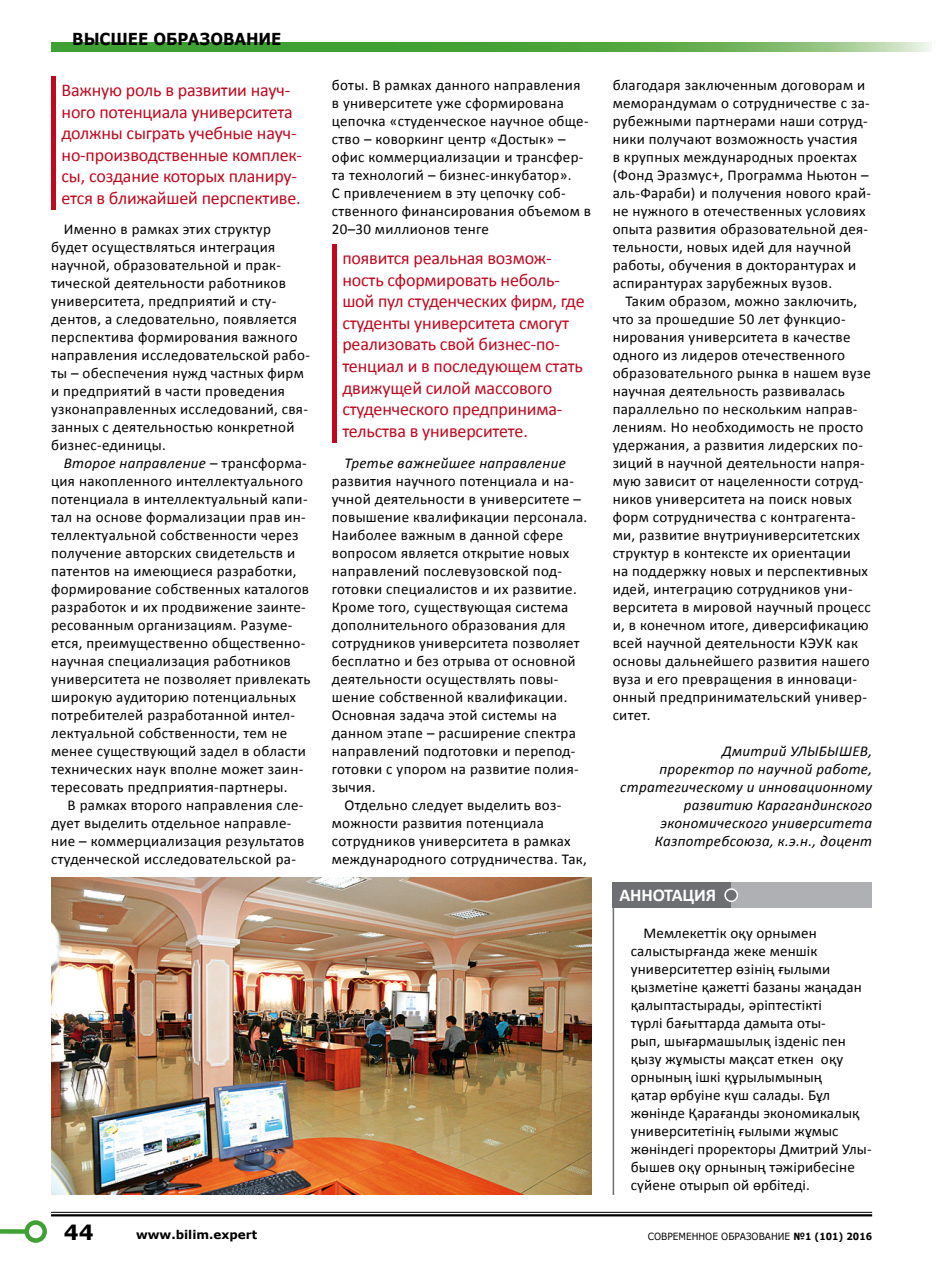
<style>
.page{position:relative;width:936px;height:1263px;background:#fff}
.page>*{position:absolute;margin:0;border:0;box-sizing:border-box;transform-origin:0 0}
.t1{font:700 21px "Verdana";color:#000}
.t2{font:18px/21.6px "Calibri";letter-spacing:-.01em;color:#c0081f}
.t3{font:700 18px "Calibri";letter-spacing:-.01em;color:#fff}
.t4{font:700 16.5px "Verdana";letter-spacing:-.005em;color:#000;scale:.91 1}
.t5{font:15px/18px "Calibri";letter-spacing:.02em;color:#000}
.t6{font:italic 15px/18px "Calibri";letter-spacing:.02em;color:#000;text-align:right}
.t7{font:700 12px "Verdana";color:#000}
.t8{font:9.9px "Verdana";color:#000;scale:.91 1}
.s1{font-style:italic}
.s2{font-weight:700}
</style>
<div class="page">
<img style="left:51px;top:877px;width:540px;height:318px">
<hr style="left:612px;top:906px;width:2px;height:289px;background:#6d6f72">
<div style="left:612px;top:882px;width:121px;height:26px;background:#6d6f72"></div>
<div style="left:731px;top:882px;width:141px;height:26px;background:#aeb0b3"></div>
<div style="left:725px;top:889px;width:12px;height:12px;background:#6d6f72;border-radius:50%"></div>
<div style="left:724px;top:888px;width:14px;height:14px;border:2px solid #fff;border-radius:50%"></div>
<div style="left:51px;top:77px;width:5px;height:133px;background:#c0081f"></div>
<hr style="left:332px;top:244px;width:4px;height:199px;background:#c0081f">
<hr style="left:51px;top:1212px;width:821px;height:1px;background:#000">
<hr style="left:51px;top:1214px;width:821px;height:2px;background:#000">
<svg style="left:51px;top:43px;width:880px;height:8px;background:#5cac4d"></svg>
<div style="left:0;top:1229px;width:27px;height:5px;background:#3fa033"></div>
<div style="left:24px;top:1220px;width:23px;height:23px;border:4px solid #3fa033;border-radius:50%"></div>
<p class="t4" style="left:72px;top:27px;width:231px">ВЫСШЕЕ ОБРАЗОВАНИЕ</p>
<p class="t2" style="left:62px;top:79px;width:242px">Важную роль в развитии науч&shy;ного потенциала университета должны сыграть учебные науч&shy;но-производственные комплек&shy;сы, создание которых планиру&shy;ется в ближайшей перспективе.</p>
<p class="t5" style="left:51px;top:220px;width:260px;text-indent:13px">Именно в рамках этих структур будет осуществляться интеграция научной, образовательной и прак&shy;тической деятельности работников университета, предприятий и сту&shy;дентов, а следовательно, появляется перспектива формирования важного направления исследовательской рабо&shy;ты – обеспечения нужд частных фирм и предприятий в части проведения узконаправленных исследований, свя&shy;занных с деятельностью конкретной бизнес-единицы.</p>
<p class="t5" style="left:51px;top:454px;width:261px;text-indent:13px"><span class="s1">Второе направление</span> – трансформа&shy;ция накопленного интеллектуального потенциала в интеллектуальный капи&shy;тал на основе формализации прав ин&shy;теллектуальной собственности через получение авторских свидетельств и патентов на имеющиеся разработки, формирование собственных каталогов разработок и их продвижение заинте&shy;ресованным организациям. Разуме&shy;ется, преимущественно общественно&shy;научная специализация работников университета не позволяет привлекать широкую аудиторию потенциальных потребителей разработанной интел&shy;лектуальной собственности, тем не менее существующий задел в области технических наук вполне может заин&shy;тересовать предприятия-партнеры.</p>
<p class="t5" style="left:51px;top:796px;width:255px;text-indent:16px">В рамках второго направления сле&shy;дует выделить отдельное направле&shy;ние – коммерциализация результатов студенческой исследовательской ра-</p>
<p class="t5" style="left:332px;top:76px;width:260px">боты. В рамках данного направления в университете уже сформирована цепочка «студенческое научное обще&shy;ство – коворкинг центр «Достык» – офис коммерциализации и трансфер&shy;та технологий – бизнес-инкубатор».<br>С привлечением в эту цепочку соб&shy;ственного финансирования объемом в 20–30 миллионов тенге</p>
<p class="t2" style="left:342px;top:247px;width:244px">появится реальная возмож&shy;ность сформировать неболь&shy;шой пул студенческих фирм, где студенты университета смогут реализовать свой бизнес-по&shy;тенциал и в последующем стать движущей силой массового студенческого предпринима&shy;тельства в университете.</p>
<p class="t6" style="left:344px;top:453px;width:223px">Третье важнейшее направление</p>
<p class="t5" style="left:332px;top:472px;width:243px">развития научного потенциала и на-</p>
<p class="t5" style="left:332px;top:490px;width:251px">учной деятельности в университете –</p>
<p class="t5" style="left:332px;top:508px;width:257px">повышение квалификации персонала.</p>
<p class="t5" style="left:332px;top:526px;width:233px">Наиболее важным в данной сфере</p>
<p class="t5" style="left:332px;top:544px;width:239px">вопросом является открытие новых</p>
<p class="t5" style="left:332px;top:562px;width:232px">направлений послевузовской под-</p>
<p class="t5" style="left:332px;top:580px;width:246px">готовки специалистов и их развитие.</p>
<p class="t5" style="left:332px;top:598px;width:238px">Кроме того, существующая система</p>
<p class="t5" style="left:332px;top:616px;width:235px">дополнительного образования для</p>
<p class="t5" style="left:332px;top:634px;width:249px">сотрудников университета позволяет</p>
<p class="t5" style="left:332px;top:652px;width:245px">бесплатно и без отрыва от основной</p>
<p class="t5" style="left:332px;top:670px;width:228px">деятельности осуществлять повы-</p>
<p class="t5" style="left:332px;top:688px;width:237px">шение собственной квалификации.</p>
<p class="t5" style="left:332px;top:706px;width:226px">Основная задача этой системы на</p>
<p class="t5" style="left:332px;top:724px;width:245px">данном этапе – расширение спектра</p>
<p class="t5" style="left:332px;top:742px;width:245px">направлений подготовки и перепод-</p>
<p class="t5" style="left:332px;top:760px;width:248px">готовки с упором на развитие полия-</p>
<p class="t5" style="left:332px;top:778px;width:45px">зычия.</p>
<p class="t5" style="left:344px;top:796px;width:218px">Отдельно следует выделить воз-</p>
<p class="t5" style="left:332px;top:814px;width:214px">можности развития потенциала</p>
<p class="t5" style="left:332px;top:832px;width:240px">сотрудников университета в рамках</p>
<p class="t5" style="left:332px;top:850px;width:256px">международного сотрудничества. Так,</p>
<p class="t5" style="left:612px;top:76px;width:260px">благодаря заключенным договорам и меморандумам о сотрудничестве с за&shy;рубежными партнерами наши сотруд&shy;ники получают возможность участия<br>в крупных международных проектах (Фонд Эразмус+, Программа Ньютон – аль-Фараби) и получения нового край&shy;не нужного в отечественных условиях опыта развития образовательной дея&shy;тельности, новых идей для научной работы, обучения в докторантурах и аспирантурах зарубежных вузов.</p>
<p class="t5" style="left:612px;top:292px;width:260px;text-indent:13px">Таким образом, можно заключить, что за прошедшие 50 лет функцио&shy;нирования университета в качестве одного из лидеров отечественного образовательного рынка в нашем вузе научная деятельность развивалась параллельно по нескольким направ&shy;лениям. Но необходимость не просто удержания, а развития лидерских по&shy;зиций в научной деятельности напря&shy;мую зависит от нацеленности сотруд&shy;ников университета на поиск новых форм сотрудничества с контрагента&shy;ми, развитие внутриуниверситетских структур в контексте их ориентации<br>на поддержку новых и перспективных идей, интеграцию сотрудников уни&shy;верситета в мировой научный процесс и, в конечном итоге, диверсификацию всей научной деятельности КЭУК как основы дальнейшего развития нашего вуза и его превращения в инноваци&shy;онный предпринимательский универ&shy;ситет.</p>
<p class="t6" style="left:620px;top:741px;width:253px">Дмитрий УЛЫБЫШЕВ,<br>проректор по научной работе, стратегическому и инновационному развитию Карагандинского экономического университета<br>Казпотребсоюза, к.э.н., доцент</p>
<p class="t3" style="left:619px;top:884px;width:98px">АННОТАЦИЯ</p>
<p class="t5" style="left:630px;top:924px;width:242px;text-indent:13px">Мемлекеттік оқу орнымен салыстырғанда жеке меншік университеттер өзінің ғылыми қызметіне қажетті базаны жаңадан қалыптастырады, әріптестікті<br>түрлі бағыттарда дамыта оты-<br>рып, шығармашылық ізденіс пен қызу жұмысты мақсат еткен оқу орнының ішкі құрылымының<br>қатар өрбуіне күш салады. Бұл жөнінде Қарағанды экономикалық университетінің ғылыми жұмыс жөніндегі проректоры Дмитрий Улы&shy;бышев оқу орнының тәжірибесіне сүйене отырып ой өрбітеді.</p>
<h1 class="t1" style="left:64px;top:1217px;width:31px">44</h1>
<p class="t7" style="left:136px;top:1226px;width:123px">www.bilim.expert</p>
<p class="t8" style="left:647px;top:1229px;width:248px">СОВРЕМЕННОЕ ОБРАЗОВАНИЕ <span class="s2">№1 (101) 2016</span></p>
</div>
